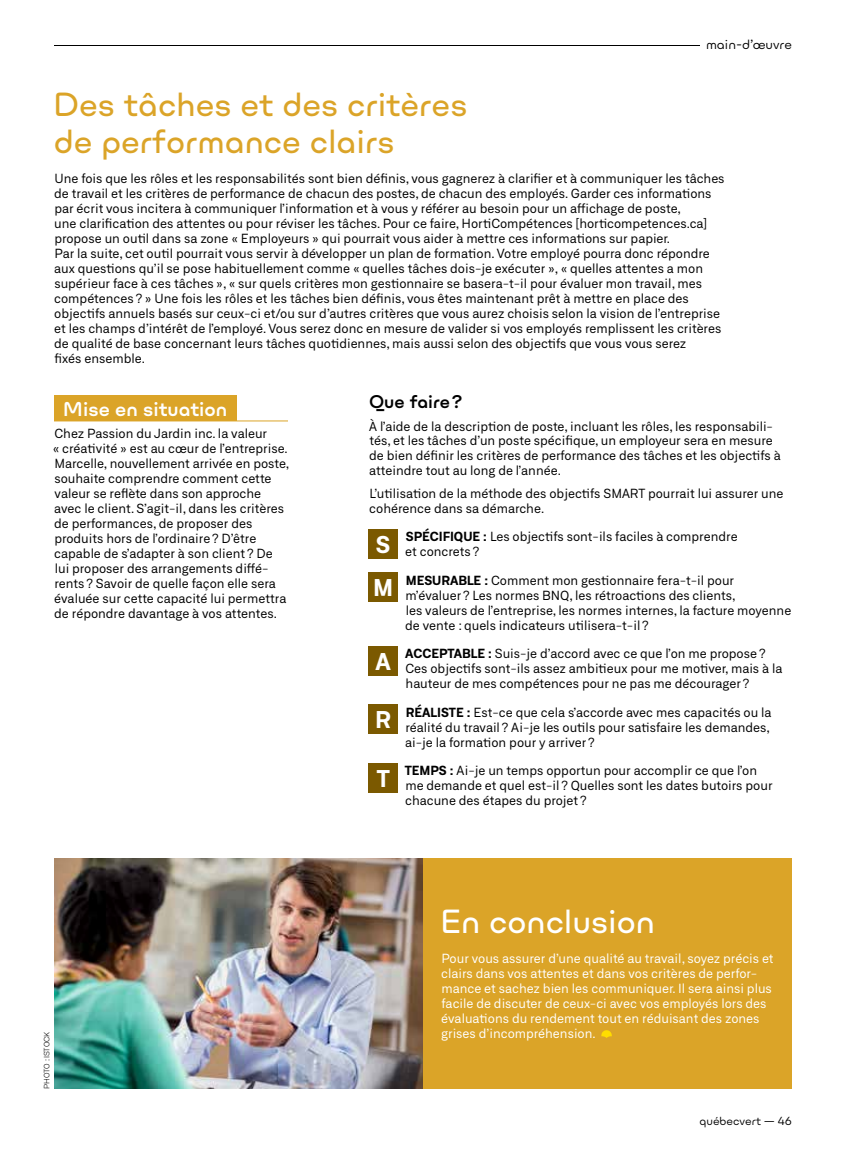
<style>
.page{position:relative;width:846px;height:1161px;background:#fff}
.page>*{position:absolute;margin:0;border:0;box-sizing:border-box;transform-origin:0 0}
.t1{font:500 30px/37.5px "Ulm Grotesk";color:#dba428}
.t2{font:500 30px "Ulm Grotesk";color:#fff}
.t3{font:700 23.4px/43.5px "Neufile Grotesk";color:#fff}
.t4{font:700 18px "Ulm Grotesk";color:#fff}
.t5{font:700 16.5px "Ulm Grotesk";color:#000}
.t6{font:12.75px/15px "Neufile Grotesk";color:#000}
.t7{font:12.75px/15px "Neufile Grotesk";color:#fff}
.t8{font:12px "Ulm Grotesk";color:#000}
.t9{font:10.5px "Ulm Grotesk";color:#000}
.t10{font:300 expanded 7.5px "Neufile Grotesk";color:#000}
.s1{font-weight:700}
</style>
<div class="page">
<img style="left:54px;top:858px;width:369px;height:231px">
<hr style="left:54px;top:45px;width:646px;height:1px;background:#000">
<div style="left:54px;top:395px;width:183px;height:26px;background:#dba428"></div>
<hr style="left:54px;top:421px;width:234px;height:1px;background:#dba428">
<div style="left:369px;top:393px;width:423px;height:495px;background:#fff"></div>
<div style="left:368px;top:529px;width:30px;height:30px;background:#7b5900"></div>
<div style="left:368px;top:572px;width:30px;height:30px;background:#7b5900"></div>
<div style="left:368px;top:646px;width:30px;height:30px;background:#7b5900"></div>
<div style="left:368px;top:704px;width:30px;height:30px;background:#7b5900"></div>
<div style="left:368px;top:763px;width:30px;height:30px;background:#7b5900"></div>
<div style="left:423px;top:858px;width:369px;height:231px;background:#dba428"></div>
<svg style="left:601px;top:1030px;width:11px;height:8px"></svg>
<p class="t8" style="left:706px;top:37px;width:87px">main-d’œuvre</p>
<h1 class="t1" style="left:53px;top:86px;width:416px">Des tâches et des critères de performance clairs</h1>
<p class="t6" style="left:54px;top:171px;width:672px">Une fois que les rôles et les responsabilités sont bien définis, vous gagnerez à clarifier et à communiquer les tâches de travail et les critères de performance de chacun des postes, de chacun des employés. Garder ces informations par écrit vous incitera à communiquer l’information et à vous y référer au besoin pour un affichage de poste,<br>une clarification des attentes ou pour réviser les tâches. Pour ce faire, HortiCompétences [horticompetences.ca] propose un outil dans sa zone « Employeurs » qui pourrait vous aider à mettre ces informations sur papier.<br>Par la suite, cet outil pourrait vous servir à développer un plan de formation. Votre employé pourra donc répondre aux questions qu’il se pose habituellement comme « quelles tâches dois-je exécuter », « quelles attentes a mon supérieur face à ces tâches », « sur quels critères mon gestionnaire se basera-t-il pour évaluer mon travail, mes compétences? » Une fois les rôles et les tâches bien définis, vous êtes maintenant prêt à mettre en place des objectifs annuels basés sur ceux-ci et/ou sur d’autres critères que vous aurez choisis selon la vision de l’entreprise et les champs d’intérêt de l’employé. Vous serez donc en mesure de valider si vos employés remplissent les critères de qualité de base concernant leurs tâches quotidiennes, mais aussi selon des objectifs que vous vous serez<br>fixés ensemble.</p>
<h3 class="t4" style="left:63px;top:397px;width:166px">Mise en situation</h3>
<p class="t6" style="left:53px;top:426px;width:238px">Chez Passion du Jardin inc. la valeur<br>« créativité » est au cœur de l’entreprise.<br>Marcelle, nouvellement arrivée en poste, souhaite comprendre comment cette valeur se reflète dans son approche avec le client. S’agit-il, dans les critères de performances, de proposer des produits hors de l’ordinaire? D’être capable de s’adapter à son client? De<br>lui proposer des arrangements diffé&shy;rents? Savoir de quelle façon elle sera évaluée sur cette capacité lui permettra de répondre davantage à vos attentes.</p>
<p class="t10" style="left:42px;top:1089px;width:59px;rotate:-90deg">PHOTO : ISTOCK</p>
<p class="t5" style="left:369px;top:391px;width:95px">Que faire?</p>
<p class="t6" style="left:369px;top:418px;width:413px">À l’aide de la description de poste, incluant les rôles, les responsabili&shy;tés, et les tâches d’un poste spécifique, un employeur sera en mesure de bien définir les critères de performance des tâches et les objectifs à atteindre tout au long de l’année.</p>
<p class="t6" style="left:369px;top:486px;width:416px">L’utilisation de la méthode des objectifs SMART pourrait lui assurer une cohérence dans sa démarche.</p>
<p class="t6" style="left:405px;top:529px;width:334px"><span class="s1">SPÉCIFIQUE :</span> Les objectifs sont-ils faciles à comprendre et concrets?</p>
<p class="t6" style="left:405px;top:573px;width:388px"><span class="s1">MESURABLE :</span> Comment mon gestionnaire fera-t-il pour m’évaluer? Les normes BNQ, les rétroactions des clients,<br>les valeurs de l’entreprise, les normes internes, la facture moyenne de vente : quels indicateurs utilisera-t-il?</p>
<p class="t6" style="left:405px;top:646px;width:379px"><span class="s1">ACCEPTABLE :</span> Suis-je d’accord avec ce que l’on me propose?<br>Ces objectifs sont-ils assez ambitieux pour me motiver, mais à la hauteur de mes compétences pour ne pas me décourager?</p>
<p class="t6" style="left:405px;top:705px;width:368px"><span class="s1">RÉALISTE :</span> Est-ce que cela s’accorde avec mes capacités ou la réalité du travail? Ai-je les outils pour satisfaire les demandes, ai-je la formation pour y arriver?</p>
<p class="t6" style="left:405px;top:763px;width:369px"><span class="s1">TEMPS :</span> Ai-je un temps opportun pour accomplir ce que l’on me demande et quel est-il? Quelles sont les dates butoirs pour chacune des étapes du projet?</p>
<h2 class="t3" style="left:373px;top:522px;width:22px">S<br>M</h2>
<h2 class="t3" style="left:376px;top:639px;width:17px">A</h2>
<h2 class="t3" style="left:375px;top:697px;width:17px">R</h2>
<h2 class="t3" style="left:377px;top:756px;width:15px">T</h2>
<h1 class="t2" style="left:440px;top:902px;width:217px">En conclusion</h1>
<p class="t7" style="left:441px;top:951px;width:334px">Pour vous assurer d’une qualité au travail, soyez précis et clairs dans vos attentes et dans vos critères de perfor&shy;mance et sachez bien les communiquer. Il sera ainsi plus facile de discuter de ceux-ci avec vos employés lors des évaluations du rendement tout en réduisant des zones grises d’incompréhension.</p>
<p class="t9" style="left:700px;top:1114px;width:94px">québecvert — 46</p>
</div>
